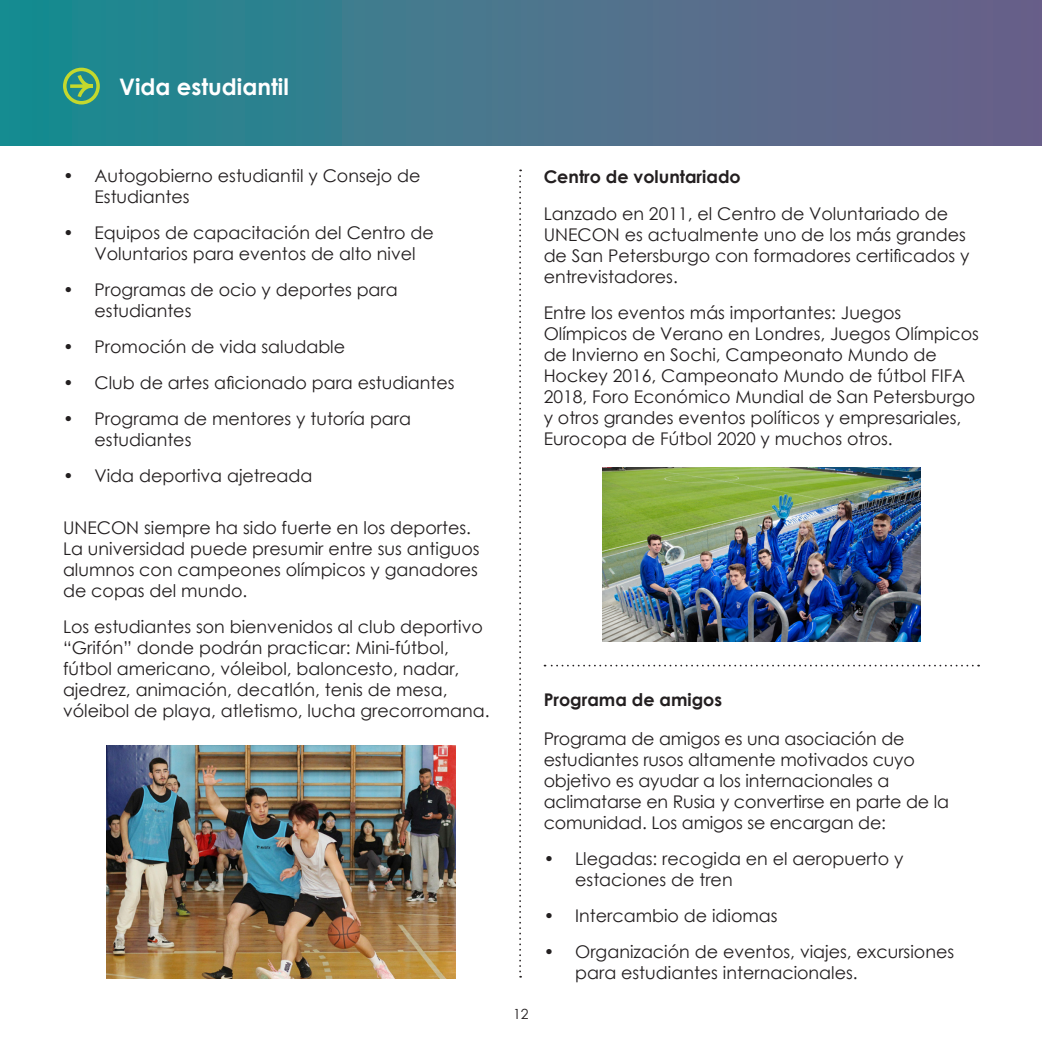
<style>
.page{position:relative;width:1042px;height:1042px;background:#fff}
.page>*{position:absolute;margin:0;border:0;box-sizing:border-box;transform-origin:0 0}
.t1{font:700 22.75px "Century Gothic";color:#fff}
.t2{font:17.5px/21px "Century Gothic";color:#231f20}
.t3{font:700 17.5px "Century Gothic";color:#231f20}
.t4{font:14px "Century Gothic";color:#231f20}
</style>
<div class="page">
<div style="left:0;top:0;width:1042px;height:146px;background:linear-gradient(to right,#198c91,#715f89)"></div>
<svg style="left:67px;top:72px;width:152px;height:28px;background:#2b8a89"></svg>
<div style="left:63px;top:68px;width:37px;height:36px;border:4px solid #c4d82d;border-radius:50%"></div>
<svg style="left:519px;top:169px;width:2px;height:808px"></svg>
<svg style="left:544px;top:665px;width:435px;height:1px"></svg>
<img style="left:602px;top:468px;width:318px;height:173px">
<img style="left:106px;top:745px;width:349px;height:234px">
<p class="t1" style="left:119px;top:70px;width:171px">Vida estudiantil</p>
<p class="t2" style="left:94px;top:165px;width:327px;text-indent:-32px">• Autogobierno estudiantil y Consejo de<br>Estudiantes</p>
<p class="t2" style="left:94px;top:222px;width:341px;text-indent:-32px">• Equipos de capacitación del Centro de<br>Voluntarios para eventos de alto nivel</p>
<p class="t2" style="left:94px;top:279px;width:305px;text-indent:-32px">• Programas de ocio y deportes para estudiantes</p>
<p class="t2" style="left:63px;top:336px;width:284px">• Promoción de vida saludable</p>
<p class="t2" style="left:63px;top:372px;width:393px">• Club de artes aficionado para estudiantes</p>
<p class="t2" style="left:94px;top:408px;width:318px;text-indent:-32px">• Programa de mentores y tutoría para estudiantes</p>
<p class="t2" style="left:63px;top:465px;width:251px">• Vida deportiva ajetreada</p>
<p class="t2" style="left:63px;top:517px;width:418px">UNECON siempre ha sido fuerte en los deportes.<br>La universidad puede presumir entre sus antiguos alumnos con campeones olímpicos y ganadores de copas del mundo.</p>
<p class="t2" style="left:63px;top:616px;width:428px">Los estudiantes son bienvenidos al club deportivo “Grifón” donde podrán practicar: Mini-fútbol, fútbol americano, vóleibol, baloncesto, nadar, ajedrez, animación, decatlón, tenis de mesa, vóleibol de playa, atletismo, lucha grecorromana.</p>
<p class="t3" style="left:544px;top:163px;width:199px">Centro de voluntariado</p>
<p class="t2" style="left:544px;top:203px;width:427px">Lanzado en 2011, el Centro de Voluntariado de UNECON es actualmente uno de los más grandes de San Petersburgo con formadores certificados y entrevistadores.</p>
<p class="t2" style="left:544px;top:301px;width:437px">Entre los eventos más importantes: Juegos Olímpicos de Verano en Londres, Juegos Olímpicos de Invierno en Sochi, Campeonato Mundo de Hockey 2016, Campeonato Mundo de fútbol FIFA 2018, Foro Económico Mundial de San Petersburgo y otros grandes eventos políticos y empresariales, Eurocopa de Fútbol 2020 y muchos otros.</p>
<p class="t4" style="left:513px;top:1004px;width:17px">12</p>
<p class="t3" style="left:544px;top:686px;width:180px">Programa de amigos</p>
<p class="t2" style="left:544px;top:728px;width:407px">Programa de amigos es una asociación de estudiantes rusos altamente motivados cuyo objetivo es ayudar a los internacionales a aclimatarse en Rusia y convertirse en parte de la comunidad. Los amigos se encargan de:</p>
<p class="t2" style="left:575px;top:848px;width:330px;text-indent:-32px">• Llegadas: recogida en el aeropuerto y estaciones de tren</p>
<p class="t2" style="left:544px;top:905px;width:235px">• Intercambio de idiomas</p>
<p class="t2" style="left:575px;top:941px;width:380px;text-indent:-32px">• Organización de eventos, viajes, excursiones para estudiantes internacionales.</p>
</div>
